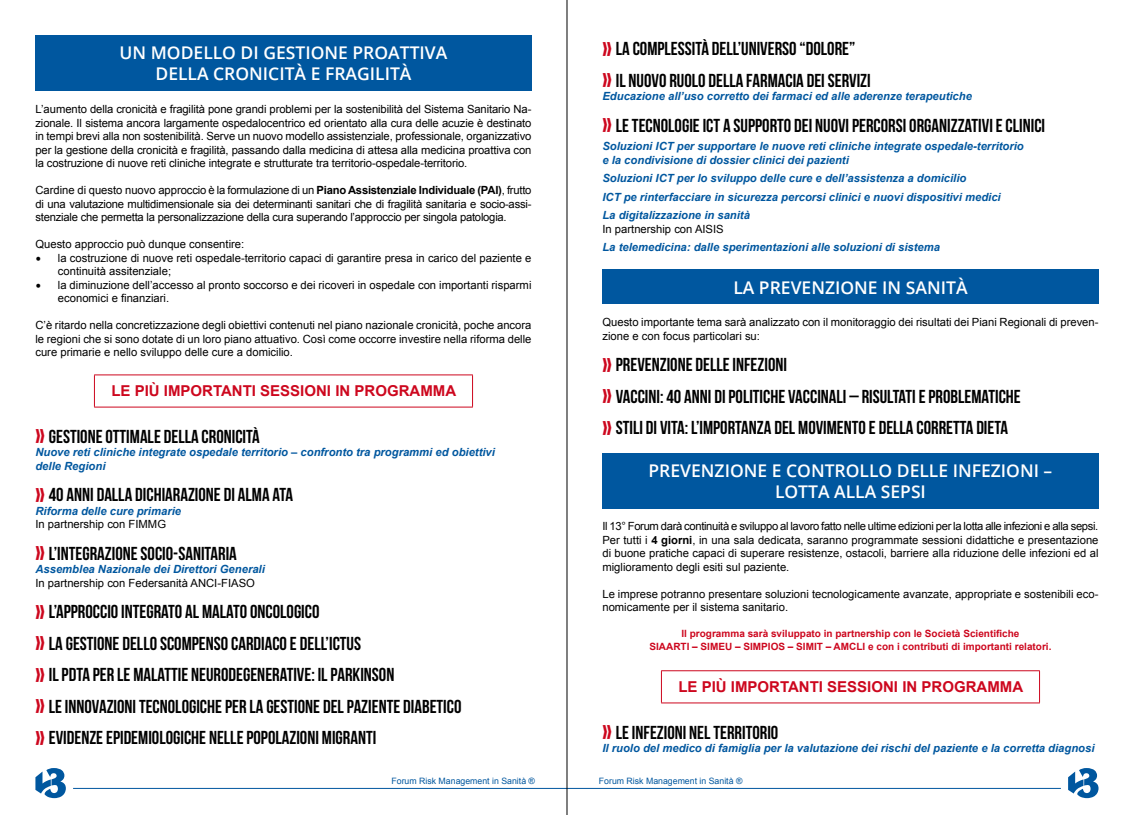
<style>
.page{position:relative;width:1134px;height:815px;background:#fff}
.page>*{position:absolute;margin:0;border:0;box-sizing:border-box;transform-origin:0 0}
.t1{font:18.75px/31.5px "Bebas Neue";color:#000}
.t2{font:600 17.5px/21px "Open Sans";color:#fff;text-align:center}
.t3{font:700 15px "Arial";color:#cd071e}
.t4{font:11.25px/13.5px "Arial";color:#000;text-align:justify}
.t5{font:italic 700 11.25px/13.5px "Arial";color:#00579f}
.t6{font:700 10px/13.5px "Arial";color:#cd071e;text-align:center}
.t7{font:8.75px "Arial";color:#00579f}
.s1{font-weight:700}
.s2{font-family:"Minion Pro";font-size:15px}
.s3{font-size:26.25px;color:#cd071e}
</style>
<div class="page">
<svg style="left:1068px;top:768px;width:30px;height:30px"></svg>
<svg style="left:35px;top:768px;width:31px;height:30px"></svg>
<hr style="left:73px;top:788px;width:988px;height:1px;background:#00579f">
<div style="left:35px;top:35px;width:496px;height:56px;background:#00579f"></div>
<hr style="left:94px;top:375px;width:379px;height:1px;background:#cd071e">
<hr style="left:94px;top:375px;width:1px;height:32px;background:#cd071e">
<hr style="left:472px;top:375px;width:1px;height:32px;background:#cd071e">
<hr style="left:94px;top:407px;width:379px;height:1px;background:#cd071e">
<div style="left:602px;top:270px;width:496px;height:34px;background:#00579f"></div>
<div style="left:602px;top:453px;width:496px;height:55px;background:#00579f"></div>
<hr style="left:661px;top:670px;width:379px;height:1px;background:#cd071e">
<hr style="left:661px;top:671px;width:1px;height:32px;background:#cd071e">
<hr style="left:1039px;top:671px;width:1px;height:32px;background:#cd071e">
<hr style="left:661px;top:703px;width:379px;height:1px;background:#cd071e">
<hr style="left:567px;top:0;width:1px;height:815px;background:#000">
<h2 class="t2" style="left:120px;top:42px;width:329px">UN MODELLO DI GESTIONE PROATTIVA<br>DELLA CRONICITÀ E FRAGILITÀ</h2>
<p class="t4" style="left:35px;top:103px;width:498px">L’aumento della cronicità e fragilità pone grandi problemi per la sostenibilità del Sistema Sanitario Na&shy;zionale. Il sistema ancora largamente ospedalocentrico ed orientato alla cura delle acuzie è destinato in tempi brevi alla non sostenibilità. Serve un nuovo modello assistenziale, professionale, organizzativo per la gestione della cronicità e fragilità, passando dalla medicina di attesa alla medicina proattiva con la costruzione di nuove reti cliniche integrate e strutturate tra territorio-ospedale-territorio.</p>
<p class="t4" style="left:35px;top:184px;width:498px">Cardine di questo nuovo approccio è la formulazione di un <span class="s1">Piano Assistenziale Individuale (PAI)</span>, frutto di una valutazione multidimensionale sia dei determinanti sanitari che di fragilità sanitaria e socio-assi&shy;stenziale che permetta la personalizzazione della cura superando l’approccio per singola patologia.</p>
<p class="t4" style="left:35px;top:238px;width:210px">Questo approccio può dunque consentire:</p>
<p class="t4" style="left:58px;top:251px;width:475px;text-indent:-22px"><span class="s2">•</span> la costruzione di nuove reti ospedale-territorio capaci di garantire presa in carico del paziente e continuità assitenziale;</p>
<p class="t4" style="left:58px;top:278px;width:475px;text-indent:-22px"><span class="s2">•</span> la diminuzione dell’accesso al pronto soccorso e dei ricoveri in ospedale con importanti risparmi economici e finanziari.</p>
<p class="t4" style="left:35px;top:319px;width:498px">C’è ritardo nella concretizzazione degli obiettivi contenuti nel piano nazionale cronicità, poche ancora le regioni che si sono dotate di un loro piano attuativo. Così come occorre investire nella riforma delle cure primarie e nello sviluppo delle cure a domicilio.</p>
<h3 class="t3" style="left:111px;top:381px;width:346px">LE PIÙ IMPORTANTI SESSIONI IN PROGRAMMA</h3>
<h1 class="t1" style="left:35px;top:420px;width:226px"><span class="s3">»</span> GESTIONE OTTIMALE DELLA CRONICITÀ</h1>
<p class="t5" style="left:35px;top:446px;width:461px">Nuove reti cliniche integrate ospedale territorio – confronto tra programmi ed obiettivi delle Regioni</p>
<h1 class="t1" style="left:35px;top:479px;width:259px"><span class="s3">»</span> 40 ANNI DALLA DICHIARAZIONE DI ALMA ATA</h1>
<p class="t5" style="left:35px;top:504px;width:147px">Riforma delle cure primarie</p>
<p class="t4" style="left:35px;top:518px;width:132px">In partnership con FIMMG</p>
<h1 class="t1" style="left:35px;top:537px;width:203px"><span class="s3">»</span> L’INTEGRAZIONE SOCIO-SANITARIA</h1>
<p class="t5" style="left:35px;top:563px;width:231px">Assemblea Nazionale dei Direttori Generali</p>
<p class="t4" style="left:35px;top:576px;width:221px">In partnership con Federsanità ANCI-FIASO</p>
<p class="t1" style="left:35px;top:596px;width:427px"><span class="s3">»</span> L’APPROCCIO INTEGRATO AL MALATO ONCOLOGICO<br><span class="s3">»</span> LA GESTIONE DELLO SCOMPENSO CARDIACO E DELL’ICTUS<br><span class="s3">»</span> IL PDTA PER LE MALATTIE NEURODEGENERATIVE: IL PARKINSON<br><span class="s3">»</span> LE INNOVAZIONI TECNOLOGICHE PER LA GESTIONE DEL PAZIENTE DIABETICO <span class="s3">»</span> EVIDENZE EPIDEMIOLOGICHE NELLE POPOLAZIONI MIGRANTI</p>
<h1 class="t1" style="left:602px;top:33px;width:270px"><span class="s3">»</span> LA COMPLESSITÀ DELL’UNIVERSO “DOLORE”<br><span class="s3">»</span> IL NUOVO RUOLO DELLA FARMACIA DEI SERVIZI</h1>
<p class="t5" style="left:602px;top:90px;width:371px">Educazione all’uso corretto dei farmaci ed alle aderenze terapeutiche</p>
<h1 class="t1" style="left:602px;top:109px;width:444px"><span class="s3">»</span> LE TECNOLOGIE ICT A SUPPORTO DEI NUOVI PERCORSI ORGANIZZATIVI E CLINICI</h1>
<p class="t5" style="left:602px;top:140px;width:423px">Soluzioni ICT per supportare le nuove reti cliniche integrate ospedale-territorio e la condivisione di dossier clinici dei pazienti</p>
<p class="t5" style="left:602px;top:169px;width:400px;line-height:18.5px">Soluzioni ICT per lo sviluppo delle cure e dell’assistenza a domicilio<br>ICT pe rinterfacciare in sicurezza percorsi clinici e nuovi dispositivi medici<br>La digitalizzazione in sanità</p>
<p class="t4" style="left:602px;top:222px;width:123px">In partnership con AISIS</p>
<p class="t5" style="left:602px;top:241px;width:339px">La telemedicina: dalle sperimentazioni alle soluzioni di sistema</p>
<h2 class="t2" style="left:733px;top:276px;width:236px">LA PREVENZIONE IN SANITÀ</h2>
<p class="t4" style="left:602px;top:316px;width:498px">Questo importante tema sarà analizzato con il monitoraggio dei risultati dei Piani Regionali di preven&shy;zione e con focus particolari su:</p>
<h1 class="t1" style="left:602px;top:349px;width:420px"><span class="s3">»</span> PREVENZIONE DELLE INFEZIONI<br><span class="s3">»</span> VACCINI: 40 ANNI DI POLITICHE VACCINALI – RISULTATI E PROBLEMATICHE <span class="s3">»</span> STILI DI VITA: L’IMPORTANZA DEL MOVIMENTO E DELLA CORRETTA DIETA</h1>
<h2 class="t2" style="left:648px;top:460px;width:405px">PREVENZIONE E CONTROLLO DELLE INFEZIONI –<br>LOTTA ALLA SEPSI</h2>
<p class="t4" style="left:602px;top:520px;width:498px">Il 13° Forum darà continuità e sviluppo al lavoro fatto nelle ultime edizioni per la lotta alle infezioni e alla sepsi.<br>Per tutti i <span class="s1">4 giorni</span>, in una sala dedicata, saranno programmate sessioni didattiche e presentazione di buone pratiche capaci di superare resistenze, ostacoli, barriere alla riduzione delle infezioni ed al miglioramento degli esiti sul paziente.</p>
<p class="t4" style="left:602px;top:587px;width:498px">Le imprese potranno presentare soluzioni tecnologicamente avanzate, appropriate e sostenibili eco&shy;nomicamente per il sistema sanitario.</p>
<p class="t6" style="left:649px;top:627px;width:403px">Il programma sarà sviluppato in partnership con le Società Scientifiche<br>SIAARTI – SIMEU – SIMPIOS – SIMIT – AMCLI e con i contributi di importanti relatori.</p>
<h3 class="t3" style="left:678px;top:677px;width:346px">LE PIÙ IMPORTANTI SESSIONI IN PROGRAMMA</h3>
<h1 class="t1" style="left:602px;top:716px;width:177px"><span class="s3">»</span> LE INFEZIONI NEL TERRITORIO</h1>
<p class="t5" style="left:602px;top:742px;width:494px">Il ruolo del medico di famiglia per la valutazione dei rischi del paziente e la corretta diagnosi</p>
<p class="t7" style="left:391px;top:775px;width:145px">Forum Risk Management in Sanità ®</p>
<p class="t7" style="left:599px;top:775px;width:145px">Forum Risk Management in Sanità ®</p>
</div>
